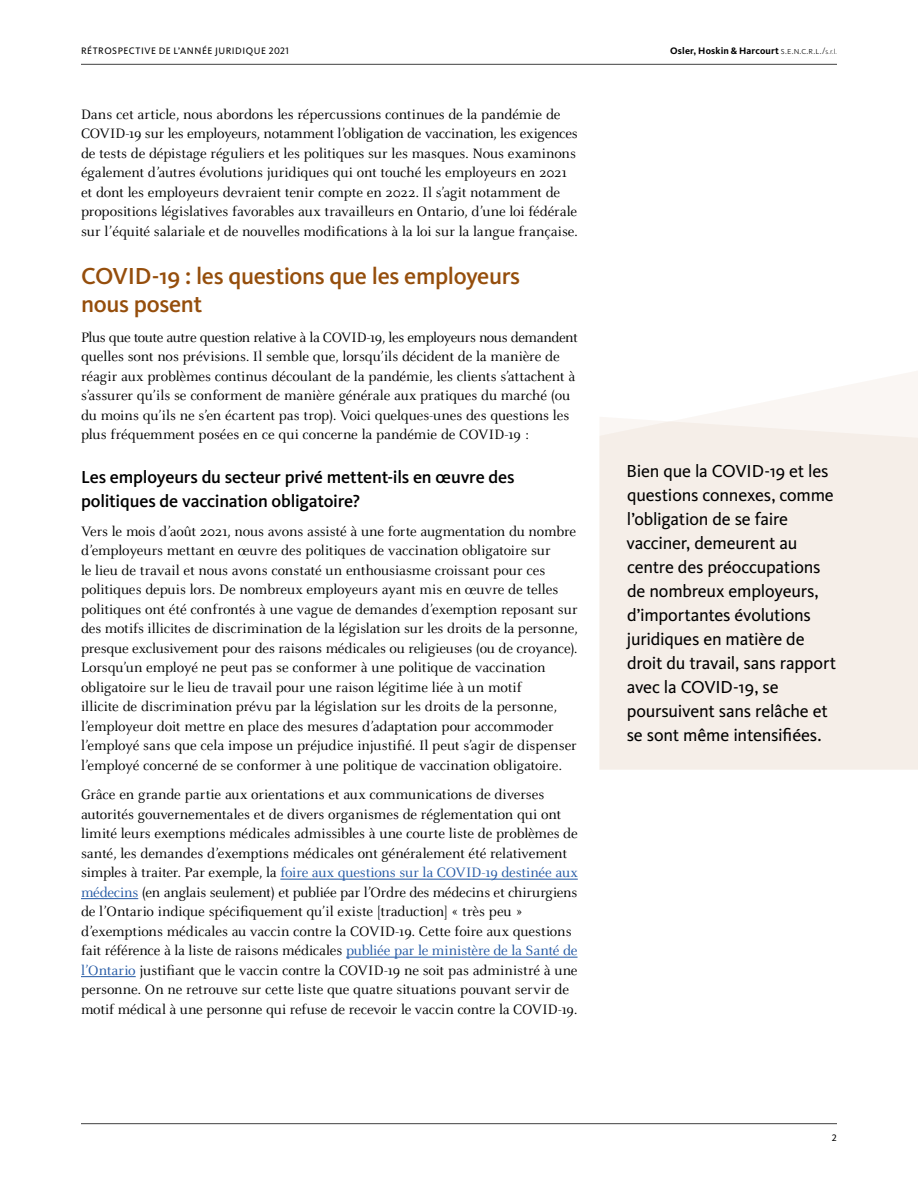
<style>
.page{position:relative;width:918px;height:1188px;background:#fff}
.page>*{position:absolute;margin:0;border:0;box-sizing:border-box;transform-origin:0 0}
.t1{font:500 24px/28.5px "Kievit Pro";letter-spacing:-.02em;color:#954e0c}
.t2{font:18px/24px "Kievit Pro";letter-spacing:-.015em;color:#000}
.t3{font:500 18px/24px "Kievit Pro";letter-spacing:-.015em;color:#000}
.t4{font:15px/19.5px "Celeste OT";letter-spacing:-.01em;color:#000}
.t5{font:700 9.75px "Kievit Pro";letter-spacing:.015em;color:#000}
.t6{font:9.75px "Kievit Pro";letter-spacing:.055em;color:#000}
.s1{font-weight:300}
.s2{font-weight:300;font-size:7.35px}
.s3{color:#2258a4}
</style>
<div class="page">
<hr style="left:81px;top:1123px;width:756px;height:1px;background:#414141">
<hr style="left:81px;top:64px;width:756px;height:1px;background:#414141">
<hr style="left:280px;top:879px;width:298px;height:1px;background:#2258a4">
<hr style="left:81px;top:898px;width:57px;height:1px;background:#2258a4">
<hr style="left:346px;top:957px;width:232px;height:1px;background:#2258a4">
<hr style="left:81px;top:976px;width:55px;height:1px;background:#2258a4">
<svg style="left:696px;top:371px;width:222px;height:46px;fill:#faf6f3"></svg>
<div style="left:599px;top:417px;width:319px;height:353px;background:#f5eee8"></div>
<p class="t6" style="left:81px;top:45px;width:209px">RÉTROSPECTIVE DE L’ANNÉE JURIDIQUE 2021</p>
<p class="t5" style="left:670px;top:45px;width:168px">Osler, Hoskin &amp; Harcourt <span class="s1">s.e.n.c.r.l./</span><span class="s2">s.r.l.</span></p>
<p class="t4" style="left:81px;top:105px;width:498px">Dans cet article, nous abordons les répercussions continues de la pandémie de COVID-19 sur les employeurs, notamment l’obligation de vaccination, les exigences de tests de dépistage réguliers et les politiques sur les masques. Nous examinons également d’autres évolutions juridiques qui ont touché les employeurs en 2021 et dont les employeurs devraient tenir compte en 2022. Il s’agit notamment de propositions législatives favorables aux travailleurs en Ontario, d’une loi fédérale sur l’équité salariale et de nouvelles modifications à la loi sur la langue française.</p>
<h1 class="t1" style="left:81px;top:261px;width:441px">COVID-19 : les questions que les employeurs nous posent</h1>
<p class="t4" style="left:81px;top:327px;width:498px">Plus que toute autre question relative à la COVID-19, les employeurs nous demandent quelles sont nos prévisions. Il semble que, lorsqu’ils décident de la manière de réagir aux problèmes continus découlant de la pandémie, les clients s’attachent à s’assurer qu’ils se conforment de manière générale aux pratiques du marché (ou du moins qu’ils ne s’en écartent pas trop). Voici quelques-unes des questions les plus fréquemment posées en ce qui concerne la pandémie de COVID-19 :</p>
<p class="t3" style="left:81px;top:465px;width:435px">Les employeurs du secteur privé mettent-ils en œuvre des politiques de vaccination obligatoire?</p>
<p class="t4" style="left:81px;top:522px;width:498px">Vers le mois d’août 2021, nous avons assisté à une forte augmentation du nombre d’employeurs mettant en œuvre des politiques de vaccination obligatoire sur<br>le lieu de travail et nous avons constaté un enthousiasme croissant pour ces politiques depuis lors. De nombreux employeurs ayant mis en œuvre de telles politiques ont été confrontés à une vague de demandes d’exemption reposant sur des motifs illicites de discrimination de la législation sur les droits de la personne, presque exclusivement pour des raisons médicales ou religieuses (ou de croyance).<br>Lorsqu’un employé ne peut pas se conformer à une politique de vaccination obligatoire sur le lieu de travail pour une raison légitime liée à un motif<br>illicite de discrimination prévu par la législation sur les droits de la personne, l’employeur doit mettre en place des mesures d’adaptation pour accommoder l’employé sans que cela impose un préjudice injustifié. Il peut s’agir de dispenser l’employé concerné de se conformer à une politique de vaccination obligatoire.</p>
<p class="t4" style="left:81px;top:785px;width:498px">Grâce en grande partie aux orientations et aux communications de diverses autorités gouvernementales et de divers organismes de réglementation qui ont limité leurs exemptions médicales admissibles à une courte liste de problèmes de santé, les demandes d’exemptions médicales ont généralement été relativement simples à traiter. Par exemple, la <span class="s3">foire aux questions sur la COVID-19 destinée aux médecins</span> (en anglais seulement) et publiée par l’Ordre des médecins et chirurgiens de l’Ontario indique spécifiquement qu’il existe [traduction] « très peu » d’exemptions médicales au vaccin contre la COVID-19. Cette foire aux questions fait référence à la liste de raisons médicales <span class="s3">publiée par le ministère de la Santé de l’Ontario</span> justifiant que le vaccin contre la COVID-19 ne soit pas administré à une personne. On ne retrouve sur cette liste que quatre situations pouvant servir de motif médical à une personne qui refuse de recevoir le vaccin contre la COVID-19.</p>
<p class="t2" style="left:626px;top:459px;width:211px">Bien que la COVID-19 et les questions connexes, comme l’obligation de se faire vacciner, demeurent au centre des préoccupations de nombreux employeurs, d’importantes évolutions juridiques en matière de droit du travail, sans rapport avec la COVID-19, se poursuivent sans relâche et se sont même intensifiées.</p>
<p class="t6" style="left:832px;top:1132px;width:7px">2</p>
</div>
